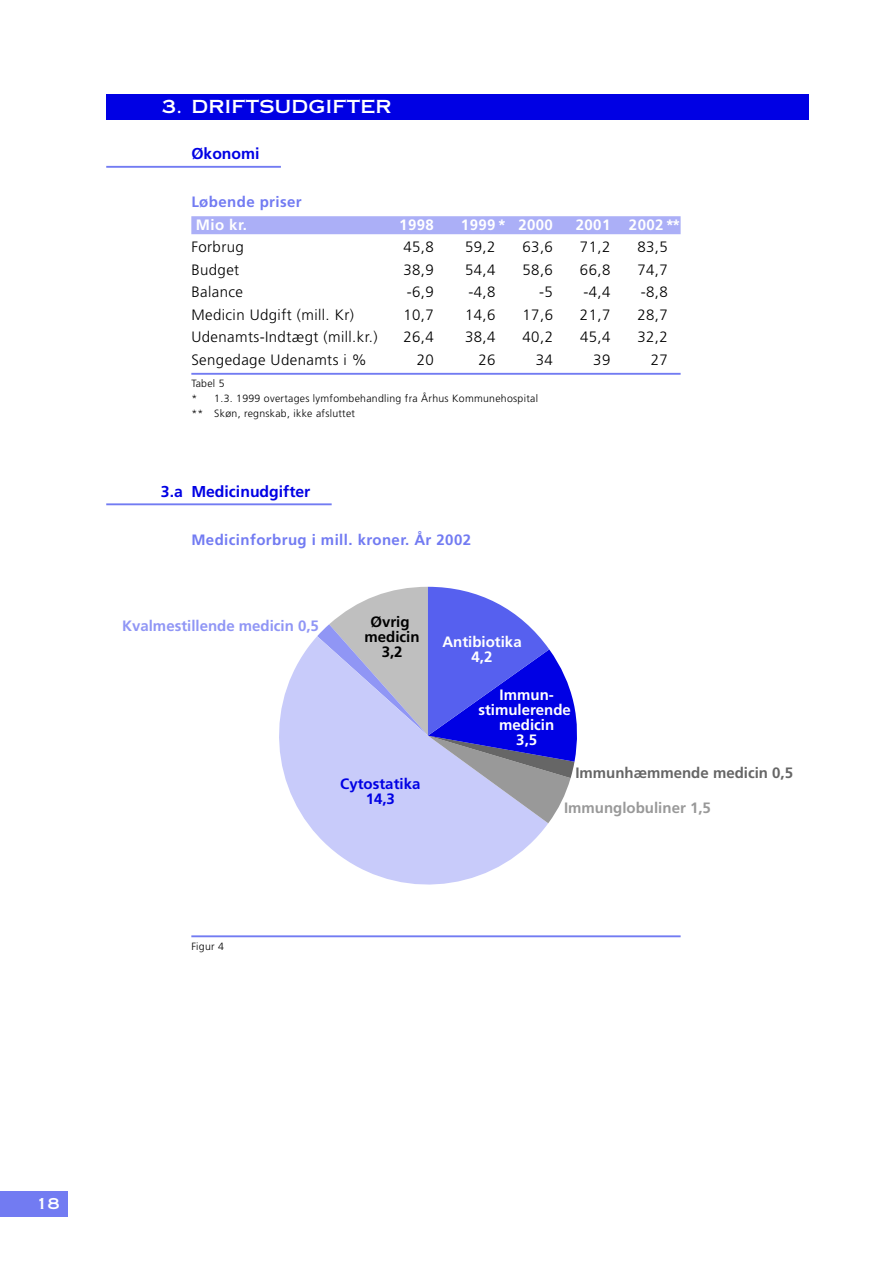
<style>
.page{position:relative;width:893px;height:1263px;background:#fff}
.page>*{position:absolute;margin:0;border:0;box-sizing:border-box;transform-origin:0 0}
.t1{font:18px "Copperplate Thirty One AB";color:#fff}
.t2{font:700 15.75px "Frutiger";color:#0000e4}
.t3{font:300 15px "Frutiger";letter-spacing:.03em;color:#000}
.t4{font:700 15px/15px "Frutiger";color:#fff;text-align:center}
.t5{font:700 15px "Frutiger";letter-spacing:.03em;color:#727bf2}
.t6{font:700 15px "Frutiger";color:#9096f5}
.t7{font:700 15px "Frutiger";color:#666}
.t8{font:700 15px "Frutiger";letter-spacing:.03em;color:#fff}
.t9{font:700 15px "Frutiger";color:#999}
.t10{font:700 15px/15px "Frutiger";color:#000;text-align:center}
.t11{font:700 15px/15px "Frutiger";color:#0000e4;text-align:center}
.t12{font:15px "Copperplate Thirty One AB";color:#fff}
.t13{font:300 10.5px/15px "Frutiger";letter-spacing:.03em;color:#000}
</style>
<div class="page">
<div style="left:0;top:1191px;width:68px;height:26px;background:#727bf2"></div>
<hr style="left:106px;top:166px;width:175px;height:2px;background:#727bf2">
<div style="left:191px;top:216px;width:489px;height:18px;background:#abaff7"></div>
<hr style="left:191px;top:373px;width:489px;height:2px;background:#727bf2">
<hr style="left:106px;top:503px;width:225px;height:2px;background:#727bf2">
<hr style="left:191px;top:935px;width:489px;height:2px;background:#727bf2">
<div style="left:106px;top:94px;width:702px;height:26px;background:#0000e4"></div>
<svg style="left:279px;top:637px;width:269px;height:248px;fill:#c8cbfa"></svg>
<svg style="left:317px;top:587px;width:260px;height:236px;background:#979ae4"></svg>
<p class="t1" style="left:162px;top:97px;width:231px">3. DRIFTSUDGIFTER</p>
<p class="t2" style="left:191px;top:148px;width:70px">Økonomi</p>
<p class="t5" style="left:191px;top:196px;width:112px">Løbende priser</p>
<p class="t4" style="left:196px;top:218px;width:53px">Mio kr.</p>
<p class="t4" style="left:399px;top:218px;width:36px">1998</p>
<p class="t8" style="left:461px;top:219px;width:94px">1999 * 2000</p>
<p class="t8" style="left:575px;top:219px;width:106px">2001 2002 **</p>
<p class="t3" style="left:191px;top:241px;width:54px">Forbrug</p>
<p class="t3" style="left:403px;top:241px;width:32px">45,8</p>
<p class="t3" style="left:465px;top:241px;width:32px">59,2</p>
<p class="t3" style="left:522px;top:241px;width:32px">63,6</p>
<p class="t3" style="left:580px;top:241px;width:32px">71,2</p>
<p class="t3" style="left:637px;top:241px;width:32px">83,5</p>
<p class="t3" style="left:191px;top:264px;width:49px">Budget</p>
<p class="t3" style="left:403px;top:264px;width:32px">38,9</p>
<p class="t3" style="left:465px;top:264px;width:32px">54,4</p>
<p class="t3" style="left:522px;top:264px;width:32px">58,6</p>
<p class="t3" style="left:580px;top:264px;width:32px">66,8</p>
<p class="t3" style="left:637px;top:264px;width:32px">74,7</p>
<p class="t3" style="left:191px;top:286px;width:53px">Balance</p>
<p class="t3" style="left:407px;top:286px;width:29px">-6,9</p>
<p class="t3" style="left:468px;top:286px;width:29px">-4,8</p>
<p class="t3" style="left:539px;top:286px;width:15px">-5</p>
<p class="t3" style="left:583px;top:286px;width:29px">-4,4</p>
<p class="t3" style="left:640px;top:286px;width:29px">-8,8</p>
<p class="t3" style="left:191px;top:309px;width:164px">Medicin Udgift (mill. Kr)</p>
<p class="t3" style="left:403px;top:309px;width:32px">10,7</p>
<p class="t3" style="left:465px;top:309px;width:32px">14,6</p>
<p class="t3" style="left:522px;top:309px;width:32px">17,6</p>
<p class="t3" style="left:580px;top:309px;width:32px">21,7</p>
<p class="t3" style="left:637px;top:309px;width:32px">28,7</p>
<p class="t3" style="left:191px;top:331px;width:188px">Udenamts-Indtægt (mill.kr.)</p>
<p class="t3" style="left:403px;top:331px;width:32px">26,4</p>
<p class="t3" style="left:465px;top:331px;width:32px">38,4</p>
<p class="t3" style="left:522px;top:331px;width:32px">40,2</p>
<p class="t3" style="left:580px;top:331px;width:32px">45,4</p>
<p class="t3" style="left:637px;top:331px;width:32px">32,2</p>
<p class="t3" style="left:191px;top:354px;width:177px">Sengedage Udenamts i %</p>
<p class="t3" style="left:416px;top:354px;width:19px">20</p>
<p class="t3" style="left:478px;top:354px;width:19px">26</p>
<p class="t3" style="left:536px;top:354px;width:19px">34</p>
<p class="t3" style="left:593px;top:354px;width:19px">39</p>
<p class="t3" style="left:650px;top:354px;width:19px">27</p>
<p class="t13" style="left:191px;top:377px;width:348px">Tabel 5<br>* 1.3. 1999 overtages lymfombehandling fra Århus Kommunehospital ** Skøn, regnskab, ikke afsluttet</p>
<p class="t2" style="left:161px;top:485px;width:151px">3.a Medicinudgifter</p>
<p class="t5" style="left:191px;top:534px;width:281px">Medicinforbrug i mill. kroner. År 2002</p>
<p class="t6" style="left:122px;top:620px;width:198px">Kvalmestillende medicin 0,5</p>
<p class="t10" style="left:364px;top:615px;width:57px">Øvrig medicin<br>3,2</p>
<p class="t11" style="left:340px;top:778px;width:82px">Cytostatika<br>14,3</p>
<p class="t4" style="left:442px;top:635px;width:81px">Antibiotika<br>4,2</p>
<p class="t4" style="left:478px;top:689px;width:94px">Immun&shy;stimulerende medicin<br>3,5</p>
<p class="t7" style="left:575px;top:767px;width:219px">Immunhæmmende medicin 0,5</p>
<p class="t9" style="left:564px;top:802px;width:148px">Immunglobuliner 1,5</p>
<p class="t13" style="left:191px;top:940px;width:34px">Figur 4</p>
<p class="t12" style="left:36px;top:1195px;width:25px">18</p>
</div>
